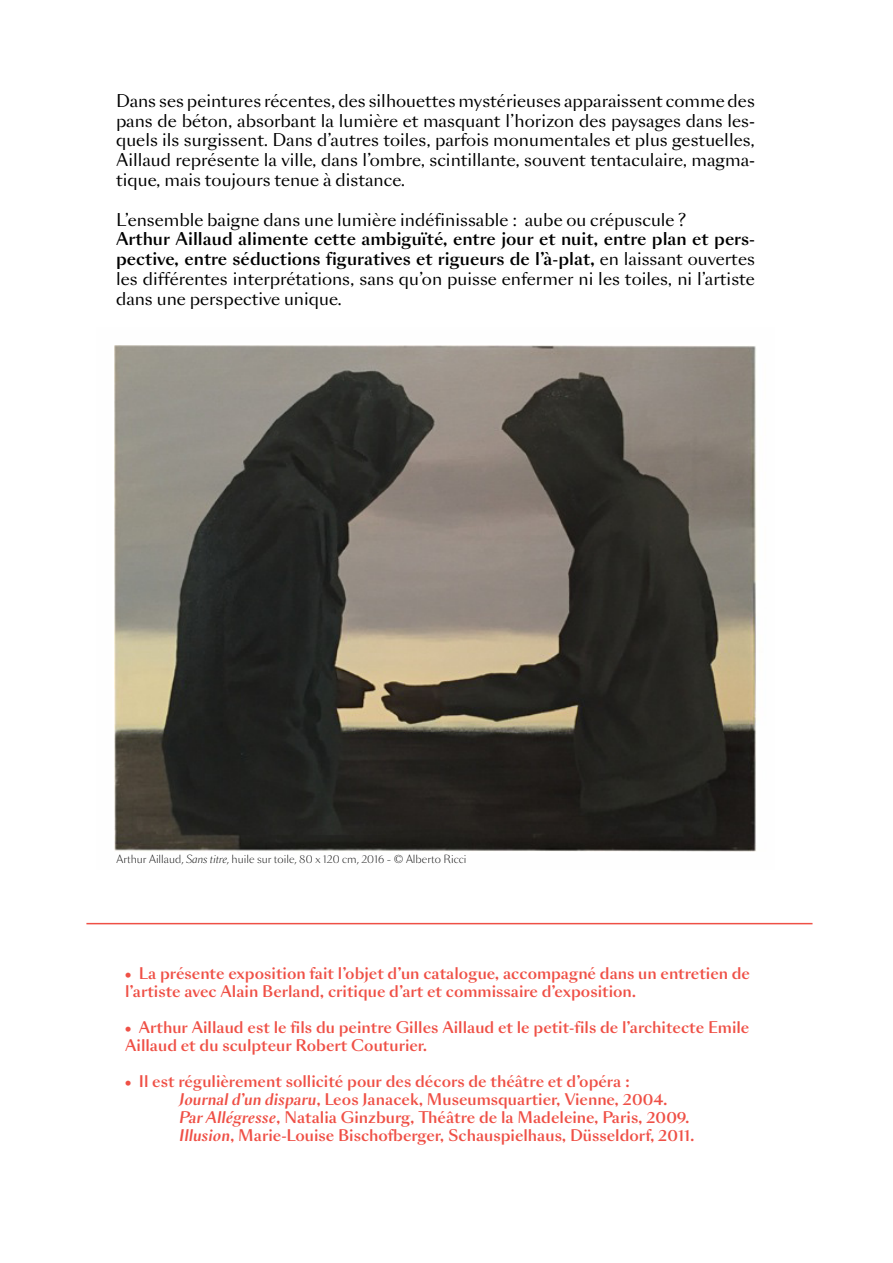
<style>
.page{position:relative;width:893px;height:1263px;background:#fff}
.page>*{position:absolute;margin:0;border:0;box-sizing:border-box;transform-origin:0 0}
.t1{font:16.5px/19.8px "Sang Bleu Sans";color:#000;text-align:justify}
.t2{font:500 16.5px/19.8px "Sang Bleu Sans";color:#000;text-align:justify}
.t3{font:500 15px/18px "Sang Bleu Sans";color:#ef5046}
.t4{font:300 10.5px "Sang Bleu BP Sans";color:#000}
.s1{font-weight:400}
.s2{font-style:italic}
</style>
<div class="page">
<img style="left:114px;top:345px;width:643px;height:507px">
<hr style="left:86px;top:923px;width:726px;height:1px;background:#ef5046">
<p class="t1" style="left:116px;top:91px;width:641px">Dans ses peintures récentes, des silhouettes mystérieuses apparaissent comme des pans de béton, absorbant la lumière et masquant l’horizon des paysages dans les&shy;quels ils surgissent. Dans d’autres toiles, parfois monumentales et plus gestuelles, Aillaud représente la ville, dans l’ombre, scintillante, souvent tentaculaire, magma&shy;tique, mais toujours tenue à distance.</p>
<p class="t1" style="left:116px;top:210px;width:571px">L’ensemble baigne dans une lumière indéfinissable : aube ou crépuscule ?</p>
<p class="t2" style="left:116px;top:229px;width:640px">Arthur Aillaud alimente cette ambiguïté, entre jour et nuit, entre plan et pers&shy;pective, entre séductions figuratives et rigueurs de l’à-plat, <span class="s1">en laissant ouvertes les différentes interprétations, sans qu’on puisse enfermer ni les toiles, ni l’artiste dans une perspective unique.</span></p>
<p class="t4" style="left:116px;top:852px;width:352px">Arthur Aillaud, <span class="s2">Sans titre</span>, huile sur toile, 80 x 120 cm, 2016 - © Alberto Ricci</p>
<p class="t3" style="left:125px;top:964px;width:626px">• La présente exposition fait l’objet d’un catalogue, accompagné dans un entretien de l’artiste avec Alain Berland, critique d’art et commissaire d’exposition.</p>
<p class="t3" style="left:125px;top:1018px;width:626px">• Arthur Aillaud est le fils du peintre Gilles Aillaud et le petit-fils de l’architecte Emile<br>Aillaud et du sculpteur Robert Couturier.</p>
<p class="t3" style="left:125px;top:1072px;width:506px">• Il est régulièrement sollicité pour des décors de théâtre et d’opéra :</p>
<p class="t3" style="left:179px;top:1090px;width:490px"><span class="s2">Journal d’un disparu</span>, Leos Janacek, Museumsquartier, Vienne, 2004.</p>
<p class="t3" style="left:179px;top:1108px;width:512px"><span class="s2">Par Allégresse</span>, Natalia Ginzburg, Théâtre de la Madeleine, Paris, 2009.</p>
<p class="t3" style="left:179px;top:1126px;width:517px"><span class="s2">Illusion</span>, Marie-Louise Bischofberger, Schauspielhaus, Düsseldorf, 2011.</p>
</div>
